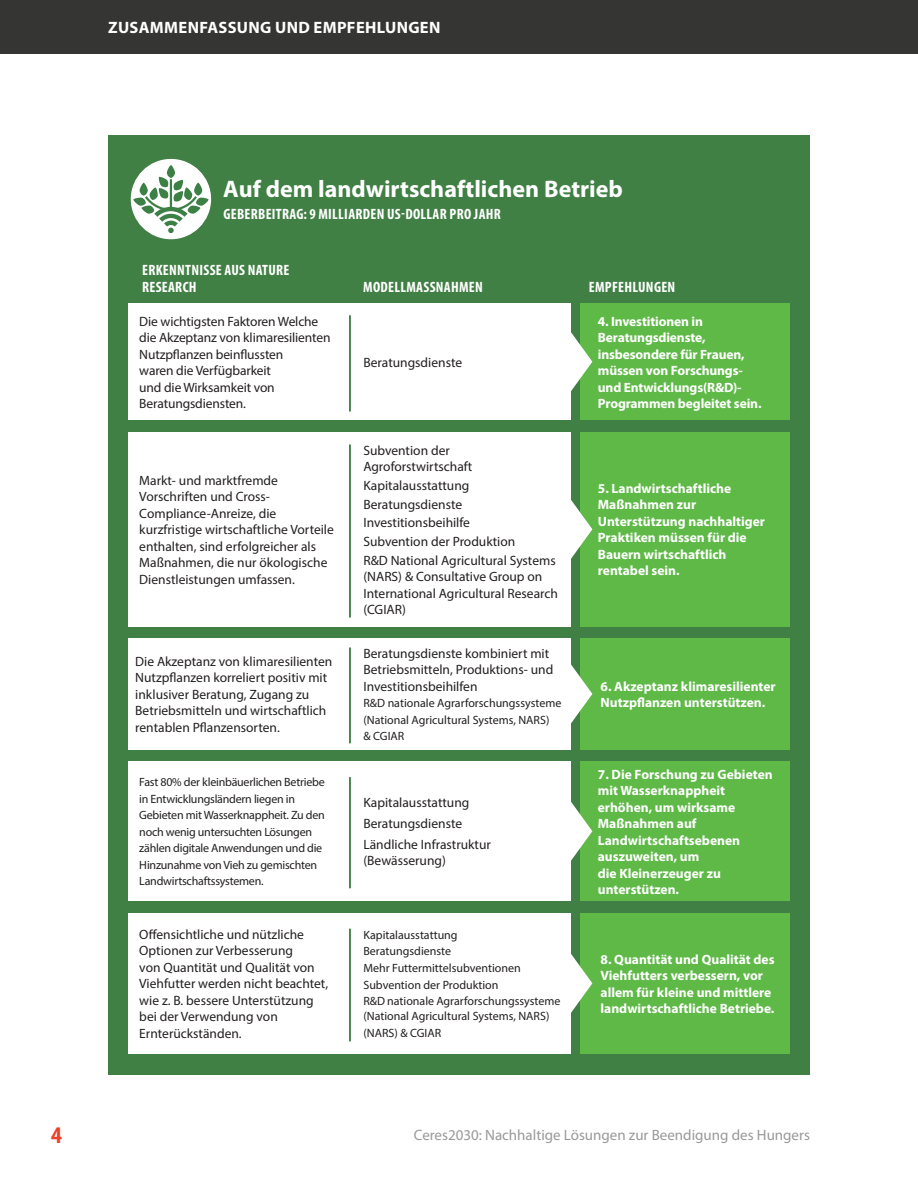
<style>
.page{position:relative;width:918px;height:1188px;background:#fff}
.page>*{position:absolute;margin:0;border:0;box-sizing:border-box;transform-origin:0 0}
.Table_header{font:700 24px "Myriad Pro";color:#fff}
.t1{font:700 condensed 24px "Myriad Pro";color:#ed412a;scale:1.07 1}
.t2{font:700 16.5px "Myriad Pro";letter-spacing:.02em;color:#fff}
.Table_header-2{font:700 condensed 15px/16.5px "Myriad Pro";letter-spacing:.02em;color:#fff}
.t3{font:15px "Myriad Pro";color:#999}
.Table_text{font:13.5px/16.5px "Myriad Pro";color:#231f20}
.Table_text-2{font:700 13.5px/16.5px "Myriad Pro";color:#fff}
.Table_text-3{font:12px/16.5px "Myriad Pro";letter-spacing:-.005em;color:#231f20}
</style>
<div class="page">
<div style="left:0;top:0;width:918px;height:54px;background:#353634"></div>
<div style="left:108px;top:135px;width:702px;height:939px;background:#418045"></div>
<div style="left:132px;top:160px;width:78px;height:79px;background:#fff;border-radius:50%"></div>
<svg style="left:133px;top:165px;width:76px;height:68px"></svg>
<div style="left:131px;top:159px;width:80px;height:80px;border:2px solid #fff;border-radius:50%"></div>
<div style="left:580px;top:432px;width:209px;height:194px;background:#5fb947"></div>
<svg style="left:571px;top:500px;width:21px;height:59px"></svg>
<div style="left:129px;top:432px;width:442px;height:194px;background:#fff"></div>
<hr style="left:349px;top:445px;width:2px;height:172px;background:#418045">
<div style="left:580px;top:304px;width:209px;height:116px;background:#5fb947"></div>
<svg style="left:571px;top:332px;width:21px;height:59px"></svg>
<div style="left:129px;top:304px;width:442px;height:116px;background:#fff"></div>
<hr style="left:349px;top:315px;width:2px;height:96px;background:#418045">
<div style="left:580px;top:638px;width:209px;height:112px;background:#5fb947"></div>
<svg style="left:571px;top:664px;width:21px;height:60px"></svg>
<div style="left:129px;top:638px;width:442px;height:112px;background:#fff"></div>
<hr style="left:349px;top:648px;width:2px;height:95px;background:#418045">
<div style="left:580px;top:761px;width:209px;height:140px;background:#5fb947"></div>
<svg style="left:571px;top:802px;width:21px;height:59px"></svg>
<div style="left:129px;top:761px;width:442px;height:140px;background:#fff"></div>
<hr style="left:349px;top:777px;width:2px;height:111px;background:#418045">
<div style="left:580px;top:913px;width:209px;height:141px;background:#5fb947"></div>
<svg style="left:571px;top:954px;width:21px;height:59px"></svg>
<div style="left:129px;top:913px;width:442px;height:141px;background:#fff"></div>
<hr style="left:349px;top:929px;width:2px;height:112px;background:#418045">
<h3 class="t2" style="left:108px;top:17px;width:334px">ZUSAMMENFASSUNG UND EMPFEHLUNGEN</h3>
<p class="Table_header" style="left:223px;top:173px;width:401px">Auf dem landwirtschaftlichen Betrieb</p>
<p class="Table_header-2" style="left:223px;top:205px;width:279px">GEBERBEITRAG: 9 MILLIARDEN US-DOLLAR PRO JAHR</p>
<p class="Table_header-2" style="left:142px;top:262px;width:149px">ERKENNTNISSE AUS NATURE<br>RESEARCH</p>
<p class="Table_text" style="left:139px;top:313px;width:193px">Die wichtigsten Faktoren Welche die Akzeptanz von klimaresilienten<br>Nutzpflanzen beinflussten<br>waren die Verfügbarkeit<br>und die Wirksamkeit von<br>Beratungsdiensten.</p>
<p class="Table_text" style="left:139px;top:472px;width:196px">Markt- und marktfremde<br>Vorschriften und Cross-<br>Compliance-Anreize, die kurzfristige wirtschaftliche Vorteile enthalten, sind erfolgreicher als<br>Maßnahmen, die nur ökologische<br>Dienstleistungen umfassen.</p>
<p class="Table_header-2" style="left:363px;top:278px;width:121px">MODELLMASSNAHMEN</p>
<p class="Table_header-2" style="left:589px;top:278px;width:88px">EMPFEHLUNGEN</p>
<p class="Table_text" style="left:363px;top:354px;width:100px">Beratungsdienste</p>
<p class="Table_text" style="left:363px;top:442px;width:111px">Subvention der<br>Agroforstwirtschaft</p>
<p class="Table_text" style="left:363px;top:477px;width:108px">Kapitalausstattung</p>
<p class="Table_text" style="left:363px;top:496px;width:100px">Beratungsdienste</p>
<p class="Table_text" style="left:363px;top:514px;width:108px">Investitionsbeihilfe</p>
<p class="Table_text" style="left:363px;top:533px;width:153px">Subvention der Produktion</p>
<p class="Table_text" style="left:363px;top:552px;width:196px">R&amp;D National Agricultural Systems (NARS) &amp; Consultative Group on<br>International Agricultural Research (CGIAR)</p>
<p class="Table_text-2" style="left:598px;top:312px;width:165px">4. Investitionen in<br>Beratungsdienste, insbesondere für Frauen, müssen von Forschungs&shy;und Entwicklungs(R&amp;D)-<br>Programmen begleitet sein.</p>
<p class="Table_text-2" style="left:598px;top:480px;width:169px">5. Landwirtschaftliche<br>Maßnahmen zur<br>Unterstützung nachhaltiger<br>Praktiken müssen für die<br>Bauern wirtschaftlich rentabel sein.</p>
<p class="Table_text" style="left:135px;top:653px;width:199px">Die Akzeptanz von klimaresilienten Nutzpflanzen korreliert positiv mit inklusiver Beratung, Zugang zu Betriebsmitteln und wirtschaftlich rentablen Pflanzensorten.</p>
<p class="Table_text" style="left:363px;top:645px;width:191px">Beratungsdienste kombiniert mit<br>Betriebsmitteln, Produktions- und<br>Investitionsbeihilfen</p>
<p class="Table_text-3" style="left:363px;top:695px;width:200px">R&amp;D nationale Agrarforschungssysteme (National Agricultural Systems, NARS)<br>&amp; CGIAR</p>
<p class="Table_text-3" style="left:139px;top:774px;width:187px">Fast 80% der kleinbäuerlichen Betriebe in Entwicklungsländern liegen in Gebieten mit Wasserknappheit. Zu den noch wenig untersuchten Lösungen zählen digitale Anwendungen und die Hinzunahme von Vieh zu gemischten Landwirtschaftssystemen.</p>
<p class="Table_text" style="left:363px;top:794px;width:108px">Kapitalausstattung</p>
<p class="Table_text" style="left:363px;top:815px;width:100px">Beratungsdienste</p>
<p class="Table_text" style="left:363px;top:836px;width:129px">Ländliche Infrastruktur (Bewässerung)</p>
<p class="Table_text" style="left:139px;top:926px;width:190px">Offensichtliche und nützliche<br>Optionen zur Verbesserung<br>von Quantität und Qualität von<br>Viehfutter werden nicht beachtet, wie z. B. bessere Unterstützung bei der Verwendung von<br>Ernterückständen.</p>
<p class="Table_text-3" style="left:363px;top:926px;width:96px">Kapitalausstattung</p>
<p class="Table_text-3" style="left:363px;top:943px;width:89px">Beratungsdienste</p>
<p class="Table_text-3" style="left:363px;top:960px;width:159px">Mehr Futtermittelsubventionen</p>
<p class="Table_text-3" style="left:363px;top:976px;width:136px">Subvention der Produktion</p>
<p class="Table_text-3" style="left:363px;top:994px;width:199px;line-height:15px">R&amp;D nationale Agrarforschungssysteme (National Agricultural Systems, NARS)</p>
<p class="Table_text-3" style="left:363px;top:1024px;width:79px">(NARS) &amp; CGIAR</p>
<p class="Table_text-2" style="left:601px;top:678px;width:177px">6. Akzeptanz klimaresilienter<br>Nutzpflanzen unterstützen.</p>
<p class="Table_text-2" style="left:598px;top:765px;width:176px">7. Die Forschung zu Gebieten mit Wasserknappheit erhöhen, um wirksame<br>Maßnahmen auf<br>Landwirtschaftsebenen auszuweiten, um<br>die Kleinerzeuger zu unterstützen.</p>
<p class="Table_text-2" style="left:601px;top:950px;width:176px">8. Quantität und Qualität des<br>Viehfutters verbessern, vor allem für kleine und mittlere landwirtschaftliche Betriebe.</p>
<h1 class="t1" style="left:51px;top:1120px;width:12px">4</h1>
<p class="t3" style="left:414px;top:1125px;width:398px">Ceres2030: Nachhaltige Lösungen zur Beendigung des Hungers</p>
</div>
